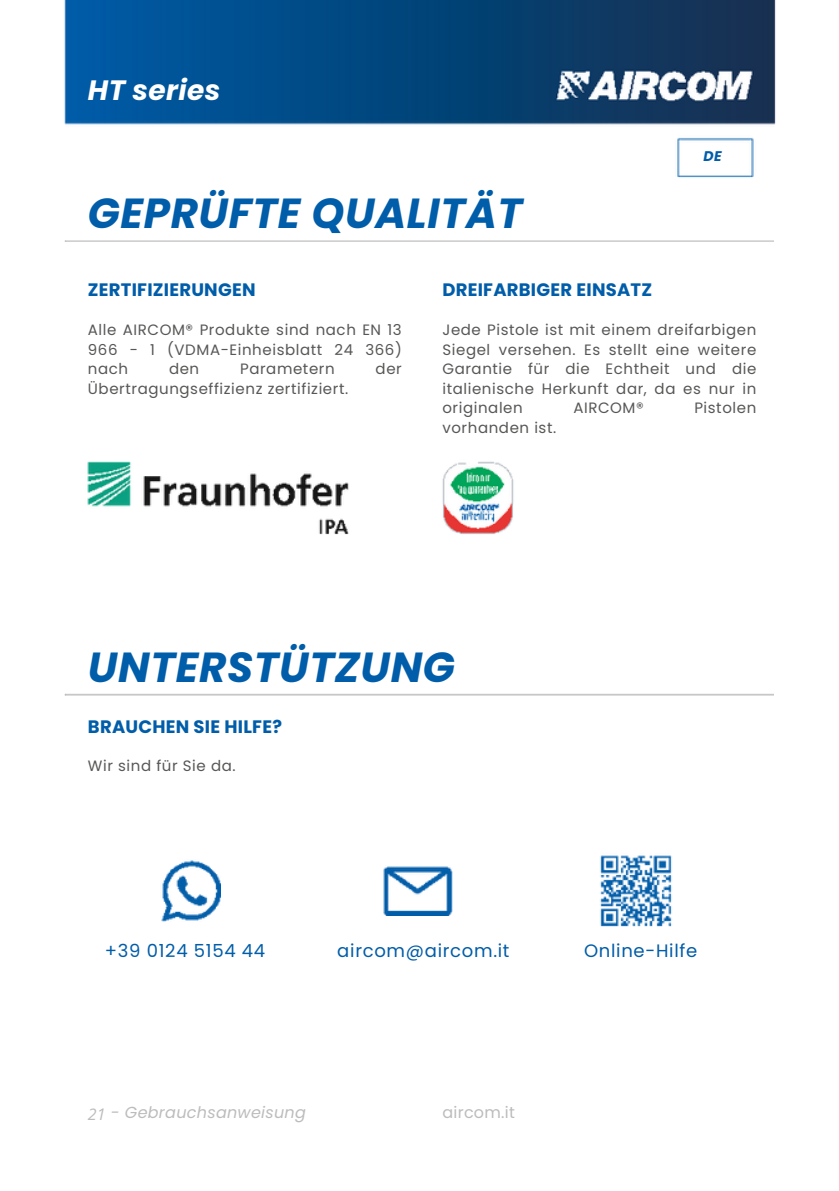
<style>
.page{position:relative;width:839px;height:1191px;background:#fff}
.page>*{position:absolute;margin:0;border:0;box-sizing:border-box;transform-origin:0 0}
.t1{font:italic 700 42px "Poppins";letter-spacing:.015em;color:#005da9}
.t2{font:italic 700 28px "Poppins";letter-spacing:.015em;color:#fff}
.t3{font:700 18px "Poppins";letter-spacing:.015em;color:#005da9}
.t4{font:18px "Poppins";letter-spacing:.04em;color:#005da9}
.t5{font:italic 16px "Poppins";letter-spacing:.02em;color:#bcbcbc}
.t6{font:16px "Poppins";letter-spacing:.015em;color:#bcbcbc}
.t7{font:15px/19.6px "Poppins";letter-spacing:.04em;color:#575756;text-align:justify}
.t8{font:italic 700 14px "Poppins";color:#005da9}
.s1{font-family:"Open Sans"}
</style>
<div class="page">
<img style="left:161px;top:860px;width:59px;height:61px">
<img style="left:87px;top:461px;width:262px;height:74px">
<img style="left:383px;top:866px;width:70px;height:49px">
<img style="left:442px;top:461px;width:72px;height:74px">
<img style="left:600px;top:855px;width:72px;height:72px">
<img style="left:64px;top:0;width:712px;height:178px">
<p class="t2" style="left:88px;top:70px;width:134px">HT series</p>
<p class="t1" style="left:88px;top:184px;width:436px">GEPRÜFTE QUALITÄT</p>
<p class="t3" style="left:88px;top:277px;width:169px">ZERTIFIZIERUNGEN</p>
<p class="t3" style="left:442px;top:277px;width:211px">DREIFARBIGER EINSATZ</p>
<p class="t8" style="left:703px;top:146px;width:19px">DE</p>
<p class="t7" style="left:88px;top:320px;width:315px">Alle AIRCOM® Produkte sind nach EN 13<br>966 - 1 (VDMA-Einheisblatt 24 366) nach</p>
<p class="t7" style="left:169px;top:359px;width:32px">den</p>
<p class="t7" style="left:240px;top:359px;width:96px">Parametern</p>
<p class="t7" style="left:375px;top:359px;width:28px">der</p>
<p class="t7" style="left:88px;top:379px;width:262px">Übertragungseffizienz zertifiziert.</p>
<p class="t7" style="left:442px;top:320px;width:315px">Jede Pistole ist mit einem dreifarbigen Siegel versehen. Es stellt eine weitere Garantie für die Echtheit und die italienische Herkunft dar, da es nur in originalen</p>
<p class="t7" style="left:573px;top:398px;width:72px">AIRCOM®</p>
<p class="t7" style="left:694px;top:398px;width:63px">Pistolen</p>
<p class="t7" style="left:442px;top:418px;width:115px">vorhanden ist.</p>
<p class="t1" style="left:88px;top:638px;width:368px">UNTERSTÜTZUNG</p>
<p class="t3" style="left:88px;top:714px;width:195px">BRAUCHEN SIE HILFE?</p>
<p class="t7" style="left:88px;top:756px;width:149px">Wir sind für Sie da.</p>
<p class="t4" style="left:105px;top:938px;width:162px">+39 0124 5154 44</p>
<p class="t4" style="left:337px;top:938px;width:174px">aircom@aircom.it</p>
<p class="t4" style="left:584px;top:938px;width:115px">Online-Hilfe</p>
<p class="t5" style="left:88px;top:1102px;width:219px"><span class="s1">21</span> - Gebrauchsanweisung</p>
<p class="t6" style="left:442px;top:1102px;width:74px">aircom.it</p>
</div>
